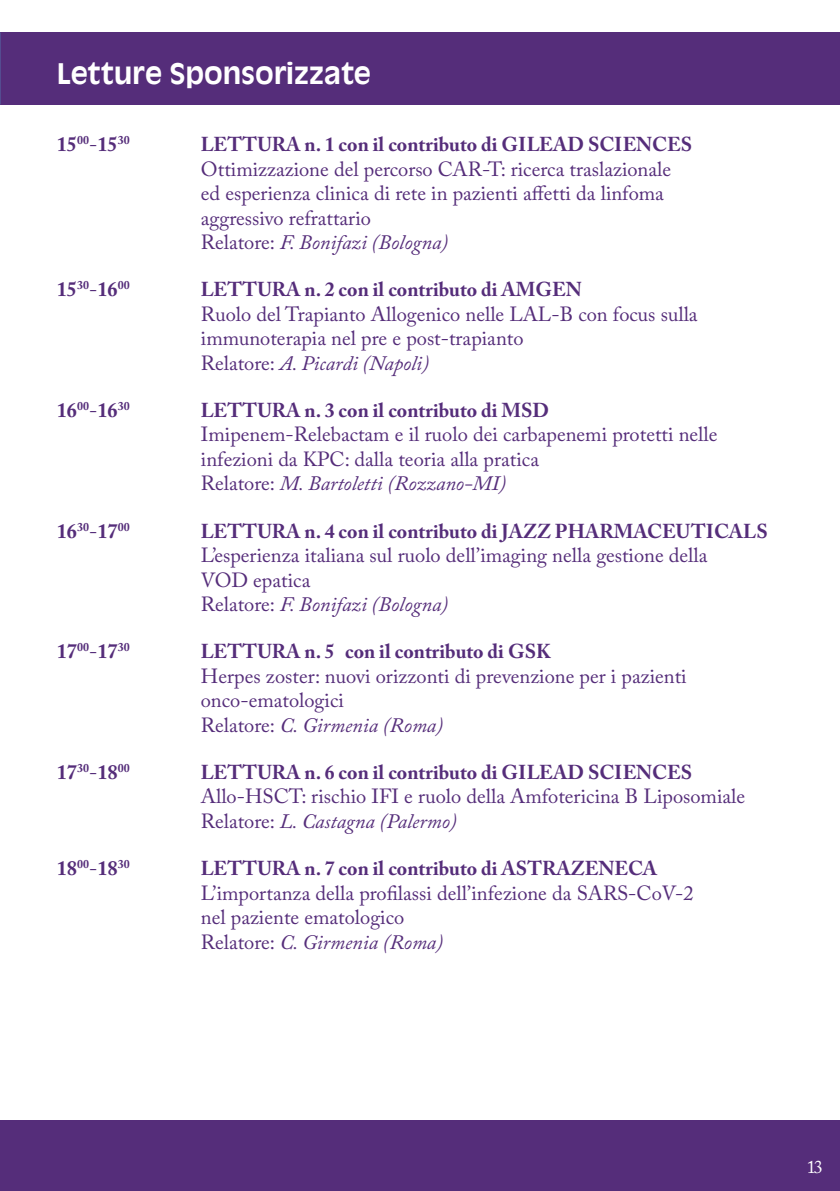
<style>
.page{position:relative;width:840px;height:1191px;background:#fff}
.page>*{position:absolute;margin:0;border:0;box-sizing:border-box;transform-origin:0 0}
.t1{font:700 28px "Antique Olive Std";letter-spacing:-.005em;color:#fff}
.t2{font:20.4px/24.4px "Adobe Caslon Pro";color:#552d7a}
.t3{font:700 20.4px "Adobe Caslon Pro";color:#552d7a}
.t4{font:700 20px "Adobe Caslon Pro";color:#552d7a}
.t5{font:18px "Adobe Caslon Pro";color:#fff}
.s1{font-weight:400}
.s2{font-style:italic}
</style>
<div class="page">
<div style="left:0;top:1120px;width:839px;height:71px;background:#552d7a"></div>
<div style="left:0;top:33px;width:839px;height:72px;background:#552d7a"></div>
<h1 class="t1" style="left:57px;top:57px;width:315px">Letture Sponsorizzate</h1>
<p class="t3" style="left:57px;top:132px;width:74px">15<sup>00</sup><span class="s1">-</span>15<sup>30</sup></p>
<p class="t4" style="left:201px;top:132px;width:492px">LETTURA n. 1 con il contributo di GILEAD SCIENCES</p>
<p class="t2" style="left:201px;top:156px;width:471px">Ottimizzazione del percorso CAR-T: ricerca traslazionale ed esperienza clinica di rete in pazienti affetti da linfoma aggressivo refrattario<br>Relatore: <span class="s2">F. Bonifazi (Bologna)</span></p>
<p class="t3" style="left:57px;top:277px;width:74px">15<sup>30</sup><span class="s1">-</span>16<sup>00</sup></p>
<p class="t4" style="left:201px;top:278px;width:382px">LETTURA n. 2 con il contributo di AMGEN</p>
<p class="t2" style="left:201px;top:301px;width:498px">Ruolo del Trapianto Allogenico nelle LAL-B con focus sulla immunoterapia nel pre e post-trapianto<br>Relatore: <span class="s2">A. Picardi (Napoli)</span></p>
<p class="t3" style="left:57px;top:398px;width:74px">16<sup>00</sup><span class="s1">-</span>16<sup>30</sup></p>
<p class="t4" style="left:201px;top:398px;width:349px">LETTURA n. 3 con il contributo di MSD</p>
<p class="t2" style="left:201px;top:422px;width:518px">Imipenem-Relebactam e il ruolo dei carbapenemi protetti nelle infezioni da KPC: dalla teoria alla pratica<br>Relatore: <span class="s2">M. Bartoletti (Rozzano-MI)</span></p>
<p class="t3" style="left:57px;top:518px;width:74px">16<sup>30</sup><span class="s1">-</span>17<sup>00</sup></p>
<p class="t4" style="left:201px;top:519px;width:568px">LETTURA n. 4 con il contributo di JAZZ PHARMACEUTICALS</p>
<p class="t2" style="left:201px;top:543px;width:508px">L’esperienza italiana sul ruolo dell’imaging nella gestione della<br>VOD epatica<br>Relatore: <span class="s2">F. Bonifazi (Bologna)</span></p>
<p class="t3" style="left:57px;top:639px;width:74px">17<sup>00</sup><span class="s1">-</span>17<sup>30</sup></p>
<p class="t4" style="left:201px;top:639px;width:351px">LETTURA n. 5 con il contributo di GSK</p>
<p class="t2" style="left:201px;top:663px;width:487px">Herpes zoster: nuovi orizzonti di prevenzione per i pazienti onco-ematologici<br>Relatore: <span class="s2">C. Girmenia (Roma)</span></p>
<p class="t3" style="left:57px;top:760px;width:74px">17<sup>30</sup><span class="s1">-</span>18<sup>00</sup></p>
<p class="t4" style="left:201px;top:760px;width:492px">LETTURA n. 6 con il contributo di GILEAD SCIENCES</p>
<p class="t2" style="left:201px;top:784px;width:545px">Allo-HSCT: rischio IFI e ruolo della Amfotericina B Liposomiale<br>Relatore: <span class="s2">L. Castagna (Palermo)</span></p>
<p class="t3" style="left:57px;top:856px;width:74px">18<sup>00</sup><span class="s1">-</span>18<sup>30</sup></p>
<p class="t4" style="left:201px;top:856px;width:457px">LETTURA n. 7 con il contributo di ASTRAZENECA</p>
<p class="t2" style="left:201px;top:880px;width:494px">L’importanza della profilassi dell’infezione da SARS-CoV-2 nel paziente ematologico<br>Relatore: <span class="s2">C. Girmenia (Roma)</span></p>
<p class="t5" style="left:806px;top:1155px;width:18px">13</p>
</div>
